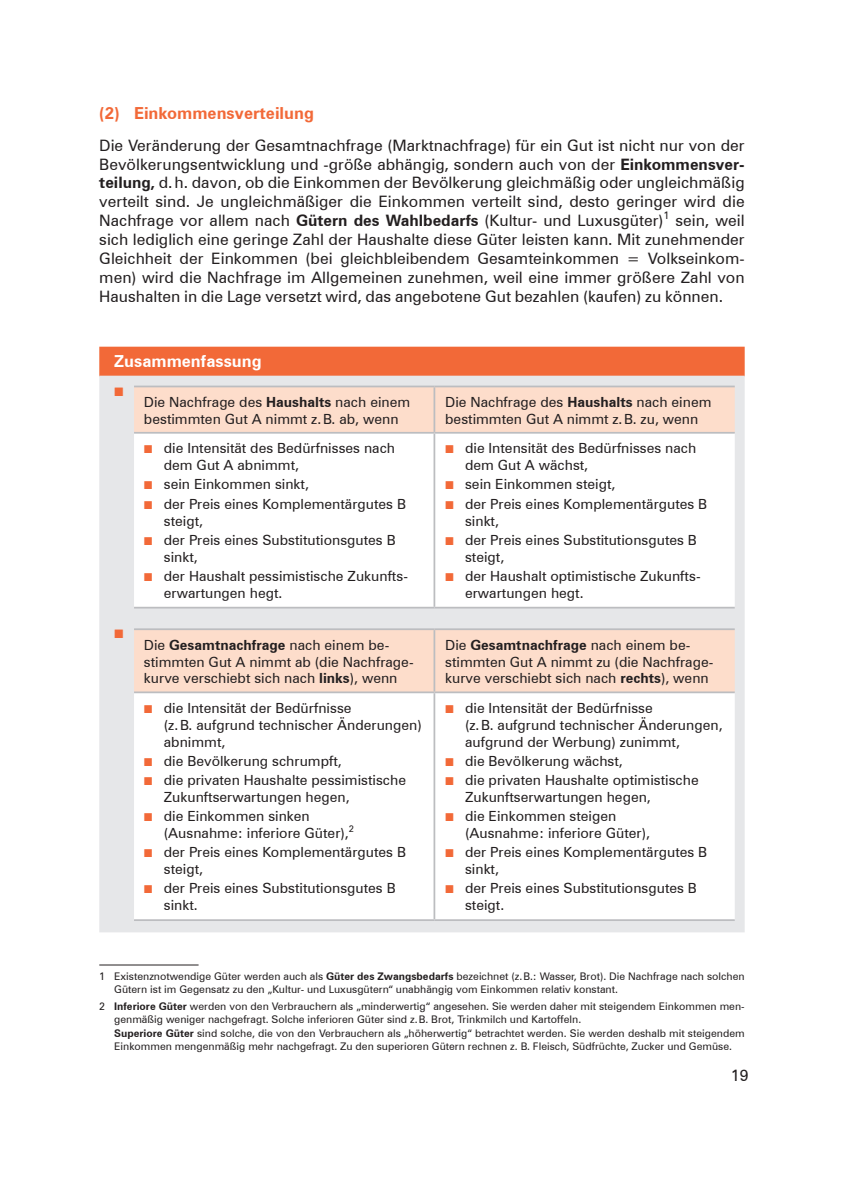
<style>
.page{position:relative;width:844px;height:1191px;background:#fff}
.page>*{position:absolute;margin:0;border:0;box-sizing:border-box;transform-origin:0 0}
.t1{font:700 16.62px "Zurich BT";color:#f26938}
.t2{font:700 16.62px "Zurich BT";color:#fff}
.Fließtext{font:15.75px/18.9px "Zurich BT";color:#231f20;text-align:justify}
.Tabellenkopf{font:14px/16.8px "Zurich BT";color:#231f20}
.Tabellenkopf-2{font:12.25px "Uni Math";color:#f26938}
.Fußnote{font:10.5px/12.6px "Zurich BT";color:#231f20}
.s1{font-weight:700}
.s2{font-family:"Uni Math";font-size:11.38px;color:#f26938}
</style>
<div class="page">
<div style="left:99px;top:347px;width:645px;height:29px;background:#f26938"></div>
<div style="left:99px;top:376px;width:645px;height:556px;background:#e6e7e9"></div>
<div style="left:134px;top:387px;width:600px;height:45px;background:#fdddcb"></div>
<div style="left:134px;top:434px;width:600px;height:172px;background:#fff"></div>
<hr style="left:433px;top:434px;width:2px;height:173px;background:#bcbdc0">
<hr style="left:134px;top:607px;width:300px;height:1px;background:#bcbdc0">
<hr style="left:434px;top:607px;width:300px;height:1px;background:#bcbdc0">
<hr style="left:134px;top:385px;width:300px;height:2px;background:#bcbdc0">
<hr style="left:434px;top:385px;width:300px;height:2px;background:#bcbdc0">
<hr style="left:134px;top:432px;width:300px;height:2px;background:#bcbdc0">
<hr style="left:434px;top:432px;width:300px;height:2px;background:#bcbdc0">
<hr style="left:433px;top:387px;width:2px;height:45px;background:#bcbdc0">
<div style="left:134px;top:630px;width:600px;height:61px;background:#fdddcb"></div>
<div style="left:134px;top:694px;width:600px;height:225px;background:#fff"></div>
<hr style="left:433px;top:693px;width:2px;height:226px;background:#bcbdc0">
<hr style="left:134px;top:919px;width:300px;height:2px;background:#bcbdc0">
<hr style="left:434px;top:919px;width:300px;height:2px;background:#bcbdc0">
<hr style="left:134px;top:628px;width:300px;height:2px;background:#bcbdc0">
<hr style="left:434px;top:628px;width:300px;height:2px;background:#bcbdc0">
<hr style="left:134px;top:691px;width:300px;height:2px;background:#bcbdc0">
<hr style="left:434px;top:691px;width:300px;height:2px;background:#bcbdc0">
<hr style="left:433px;top:630px;width:2px;height:61px;background:#bcbdc0">
<hr style="left:99px;top:964px;width:99px;height:1px;background:#231f20">
<p class="t1" style="left:99px;top:103px;width:216px">(2) Einkommensverteilung</p>
<p class="Fließtext" style="left:99px;top:135px;width:646px">Die Veränderung der Gesamtnachfrage (Marktnachfrage) für ein Gut ist nicht nur von der Bevölkerungsentwicklung und -größe abhängig, sondern auch von der <span class="s1">Einkommensver&shy;teilung,</span> d.h. davon, ob die Einkommen der Bevölkerung gleichmäßig oder ungleichmäßig verteilt sind. Je ungleichmäßiger die Einkommen verteilt sind, desto geringer wird die Nachfrage vor allem nach <span class="s1">Gütern des Wahlbedarfs</span> (Kultur- und Luxusgüter)<sup>1</sup> sein, weil sich lediglich eine geringe Zahl der Haushalte diese Güter leisten kann. Mit zunehmender Gleichheit der Einkommen (bei gleichbleibendem Gesamteinkommen = Volkseinkom&shy;men) wird die Nachfrage im Allgemeinen zunehmen, weil eine immer größere Zahl von Haushalten in die Lage versetzt wird, das angebotene Gut bezahlen (kaufen) zu können. <sup>2</sup></p>
<p class="t2" style="left:114px;top:350px;width:149px">Zusammenfassung</p>
<p class="Tabellenkopf-2" style="left:114px;top:384px;width:11px">■</p>
<p class="Tabellenkopf" style="left:144px;top:393px;width:268px">Die Nachfrage des <span class="s1">Haushalts</span> nach einem bestimmten Gut A nimmt z.B. ab, wenn</p>
<p class="Tabellenkopf" style="left:445px;top:393px;width:268px">Die Nachfrage des <span class="s1">Haushalts</span> nach einem bestimmten Gut A nimmt z.B. zu, wenn</p>
<p class="Tabellenkopf" style="left:164px;top:440px;width:233px;text-indent:-20px"><span class="s2">■</span> die Intensität des Bedürfnisses nach dem Gut A abnimmt,</p>
<p class="Tabellenkopf" style="left:144px;top:476px;width:166px"><span class="s2">■</span> sein Einkommen sinkt,</p>
<p class="Tabellenkopf" style="left:164px;top:495px;width:244px;text-indent:-20px"><span class="s2">■</span> der Preis eines Komplementärgutes B steigt,</p>
<p class="Tabellenkopf" style="left:164px;top:531px;width:233px;text-indent:-20px"><span class="s2">■</span> der Preis eines Substitutionsgutes B sinkt,</p>
<p class="Tabellenkopf" style="left:164px;top:567px;width:246px;text-indent:-20px"><span class="s2">■</span> der Haushalt pessimistische Zukunfts&shy;erwartungen hegt.</p>
<p class="Tabellenkopf" style="left:465px;top:440px;width:233px;text-indent:-20px"><span class="s2">■</span> die Intensität des Bedürfnisses nach dem Gut A wächst,</p>
<p class="Tabellenkopf" style="left:445px;top:476px;width:172px"><span class="s2">■</span> sein Einkommen steigt,</p>
<p class="Tabellenkopf" style="left:465px;top:495px;width:244px;text-indent:-20px"><span class="s2">■</span> der Preis eines Komplementärgutes B sinkt,</p>
<p class="Tabellenkopf" style="left:465px;top:531px;width:233px;text-indent:-20px"><span class="s2">■</span> der Preis eines Substitutionsgutes B steigt,</p>
<p class="Tabellenkopf" style="left:465px;top:567px;width:237px;text-indent:-20px"><span class="s2">■</span> der Haushalt optimistische Zukunfts&shy;erwartungen hegt.</p>
<p class="Tabellenkopf-2" style="left:114px;top:627px;width:11px">■</p>
<p class="Tabellenkopf" style="left:144px;top:636px;width:271px">Die <span class="s1">Gesamtnachfrage</span> nach einem be&shy;stimmten Gut A nimmt ab (die Nachfrage&shy;kurve verschiebt sich nach <span class="s1">links</span>), wenn</p>
<p class="Tabellenkopf" style="left:445px;top:636px;width:270px">Die <span class="s1">Gesamtnachfrage</span> nach einem be&shy;stimmten Gut A nimmt zu (die Nachfrage&shy;kurve verschiebt sich nach <span class="s1">rechts</span>), wenn</p>
<p class="Tabellenkopf" style="left:164px;top:699px;width:259px;text-indent:-20px"><span class="s2">■</span> die Intensität der Bedürfnisse<br>(z.B. aufgrund technischer Änderungen) abnimmt,</p>
<p class="Tabellenkopf" style="left:144px;top:752px;width:199px"><span class="s2">■</span> die Bevölkerung schrumpft,</p>
<p class="Tabellenkopf" style="left:164px;top:771px;width:244px;text-indent:-20px"><span class="s2">■</span> die privaten Haushalte pessimistische<br>Zukunftserwartungen hegen,</p>
<p class="Tabellenkopf" style="left:164px;top:807px;width:191px;text-indent:-20px"><span class="s2">■</span> die Einkommen sinken (Ausnahme: inferiore Güter),<sup>2</sup></p>
<p class="Tabellenkopf" style="left:164px;top:843px;width:244px;text-indent:-20px"><span class="s2">■</span> der Preis eines Komplementärgutes B steigt,</p>
<p class="Tabellenkopf" style="left:164px;top:880px;width:233px;text-indent:-20px"><span class="s2">■</span> der Preis eines Substitutionsgutes B sinkt.</p>
<p class="Tabellenkopf" style="left:465px;top:699px;width:259px;text-indent:-20px"><span class="s2">■</span> die Intensität der Bedürfnisse<br>(z.B. aufgrund technischer Änderungen, aufgrund der Werbung) zunimmt,</p>
<p class="Tabellenkopf" style="left:445px;top:752px;width:179px"><span class="s2">■</span> die Bevölkerung wächst,</p>
<p class="Tabellenkopf" style="left:465px;top:771px;width:235px;text-indent:-20px"><span class="s2">■</span> die privaten Haushalte optimistische<br>Zukunftserwartungen hegen,</p>
<p class="Tabellenkopf" style="left:465px;top:807px;width:186px;text-indent:-20px"><span class="s2">■</span> die Einkommen steigen (Ausnahme: inferiore Güter),</p>
<p class="Tabellenkopf" style="left:465px;top:843px;width:244px;text-indent:-20px"><span class="s2">■</span> der Preis eines Komplementärgutes B sinkt,</p>
<p class="Tabellenkopf" style="left:465px;top:880px;width:233px;text-indent:-20px"><span class="s2">■</span> der Preis eines Substitutionsgutes B steigt.</p>
<p class="Fußnote" style="left:114px;top:970px;width:632px;text-indent:-15px">1 Existenznotwendige Güter werden auch als <span class="s1">Güter des Zwangsbedarfs</span> bezeichnet (z.B.: Wasser, Brot). Die Nachfrage nach solchen<br>Gütern ist im Gegensatz zu den „Kultur- und Luxusgütern“ unabhängig vom Einkommen relativ konstant.</p>
<p class="Fußnote" style="left:114px;top:1000px;width:631px;text-indent:-15px">2 <span class="s1">Inferiore Güter</span> werden von den Verbrauchern als „minderwertig“ angesehen. Sie werden daher mit steigendem Einkommen men&shy;genmäßig weniger nachgefragt. Solche inferioren Güter sind z.B. Brot, Trinkmilch und Kartoffeln.</p>
<p class="Fußnote" style="left:114px;top:1026px;width:632px"><span class="s1">Superiore Güter</span> sind solche, die von den Verbrauchern als „höherwertig“ betrachtet werden. Sie werden deshalb mit steigendem<br>Einkommen mengenmäßig mehr nachgefragt. Zu den superioren Gütern rechnen z. B. Fleisch, Südfrüchte, Zucker und Gemüse.</p>
<p class="Fließtext" style="left:730px;top:1066px;width:19px">19</p>
</div>
